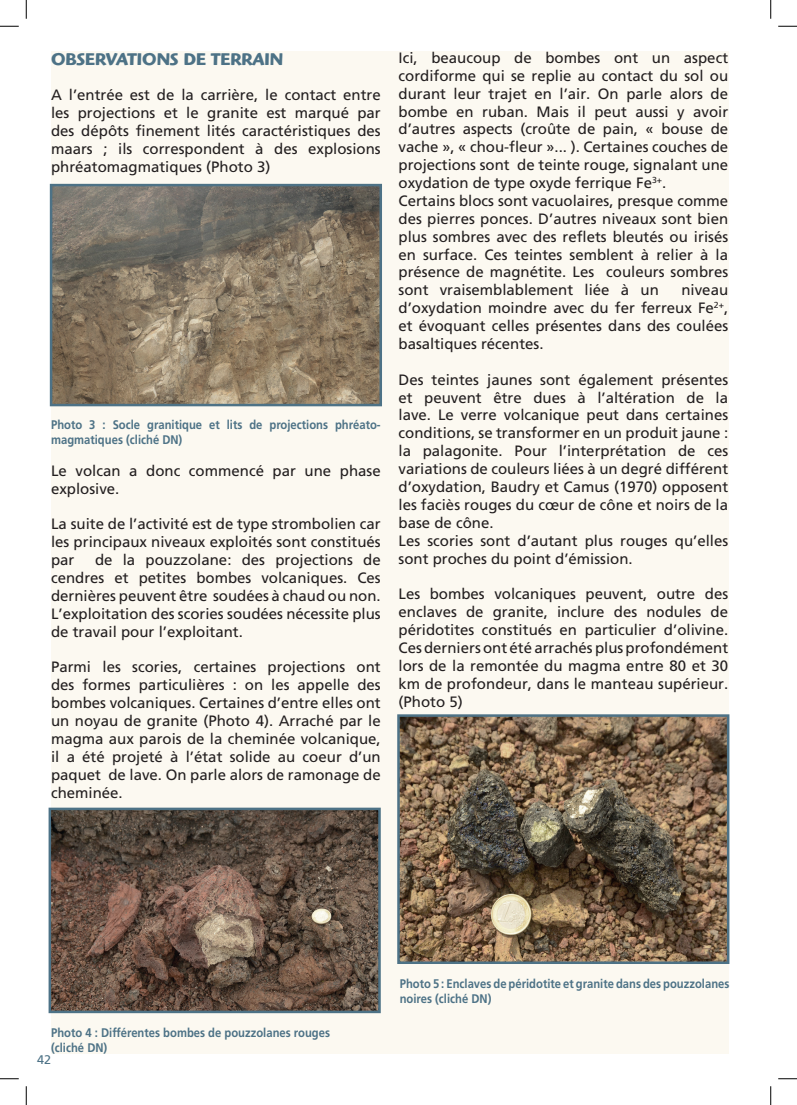
<style>
.page{position:relative;width:797px;height:1105px;background:#fff}
.page>*{position:absolute;margin:0;border:0;box-sizing:border-box;transform-origin:0 0}
.t1{font:700 17.5px "Highlander";color:#4d7286}
.t2{font:15px/17.9px "Frutiger";color:#231f20;text-align:justify}
.t3{font:700 12.5px/15px "Frutiger";color:#4d7286;scale:.9 1}
.t4{font:12.5px "Frutiger";color:#4d7286}
</style>
<div class="page">
<div style="left:51px;top:51px;width:677px;height:1003px;background:#fcf9f1"></div>
<img style="left:53px;top:187px;width:326px;height:216px">
<div style="left:50px;top:184px;width:332px;height:222px;border:2px solid #4d7286"></div>
<img style="left:52px;top:811px;width:326px;height:199px">
<div style="left:49px;top:808px;width:332px;height:205px;border:2px solid #4d7286"></div>
<img style="left:400px;top:717px;width:326px;height:244px">
<div style="left:397px;top:714px;width:332px;height:250px;border:2px solid #4d7286"></div>
<svg style="left:0;top:25px;width:19px;height:2px"></svg>
<svg style="left:778px;top:25px;width:19px;height:2px"></svg>
<svg style="left:0;top:1078px;width:19px;height:1px"></svg>
<svg style="left:778px;top:1078px;width:19px;height:1px"></svg>
<svg style="left:25px;top:0;width:2px;height:19px"></svg>
<svg style="left:25px;top:1086px;width:2px;height:19px"></svg>
<svg style="left:770px;top:0;width:1px;height:19px"></svg>
<svg style="left:770px;top:1086px;width:1px;height:19px"></svg>
<p class="t1" style="left:51px;top:48px;width:234px">OBSERVATIONS DE TERRAIN</p>
<p class="t2" style="left:51px;top:86px;width:331px">A l’entrée est de la carrière, le contact entre les projections et le granite est marqué par des dépôts finement lités caractéristiques des maars ; ils correspondent à des explosions phréatomagmatiques (Photo 3)</p>
<p class="t3" style="left:51px;top:417px;width:368px">Photo 3 : Socle granitique et lits de projections phréato&shy;magmatiques (cliché DN)</p>
<p class="t2" style="left:51px;top:462px;width:331px">Le volcan a donc commencé par une phase explosive.</p>
<p class="t2" style="left:51px;top:515px;width:331px">La suite de l’activité est de type strombolien car les principaux niveaux exploités sont constitués par</p>
<p class="t2" style="left:51px;top:551px;width:331px;text-indent:44px">de la pouzzolane: des projections de cendres et petites bombes volcaniques. Ces dernières peuvent être soudées à chaud ou non.<br>L’exploitation des scories soudées nécessite plus de travail pour l’exploitant.</p>
<p class="t2" style="left:51px;top:658px;width:331px">Parmi les scories, certaines projections ont des formes particulières : on les appelle des bombes volcaniques. Certaines d’entre elles ont un noyau de granite (Photo 4). Arraché par le magma aux parois de la cheminée volcanique, il a été projeté à l’état solide au coeur d’un paquet de lave. On parle alors de ramonage de cheminée.</p>
<p class="t2" style="left:398px;top:49px;width:331px;text-align:left">Ici, beaucoup de bombes ont un aspect cordiforme qui se replie au contact du sol ou durant leur trajet en l’air. On parle alors de bombe en ruban. Mais il peut aussi y avoir d’autres aspects (croûte de pain, « bouse de vache », « chou-fleur »... ). Certaines couches de projections sont de teinte rouge, signalant une oxydation de type oxyde ferrique Fe<sup>3+</sup>.<br>Certains blocs sont vacuolaires, presque comme des pierres ponces. D’autres niveaux sont bien plus sombres avec des reflets bleutés ou irisés en surface. Ces teintes semblent à relier à la présence de magnétite. Les couleurs sombres sont vraisemblablement liée à un</p>
<p class="t2" style="left:398px;top:281px;width:331px;text-indent:283px">niveau d’oxydation moindre avec du fer ferreux Fe<sup>2+</sup>, et évoquant celles présentes dans des coulées basaltiques récentes.</p>
<p class="t2" style="left:398px;top:371px;width:331px;text-align:left">Des teintes jaunes sont également présentes et peuvent être dues à l’altération de la lave. Le verre volcanique peut dans certaines conditions, se transformer en un produit jaune : la palagonite. Pour l’interprétation de ces variations de couleurs liées à un degré différent d’oxydation, Baudry et Camus (1970) opposent les faciès rouges du cœur de cône et noirs de la base de cône.<br>Les scories sont d’autant plus rouges qu’elles sont proches du point d’émission.</p>
<p class="t2" style="left:398px;top:585px;width:331px">Les bombes volcaniques peuvent, outre des enclaves de granite, inclure des nodules de péridotites constitués en particulier d’olivine.<br>Ces derniers ont été arrachés plus profondément lors de la remontée du magma entre 80 et 30 km de profondeur, dans le manteau supérieur. (Photo 5)</p>
<p class="t3" style="left:51px;top:1025px;width:311px">Photo 4 : Différentes bombes de pouzzolanes rouges (cliché DN)</p>
<p class="t4" style="left:37px;top:1052px;width:15px">42</p>
<p class="t3" style="left:400px;top:976px;width:368px">Photo 5 : Enclaves de péridotite et granite dans des pouzzolanes noires (cliché DN)</p>
</div>
